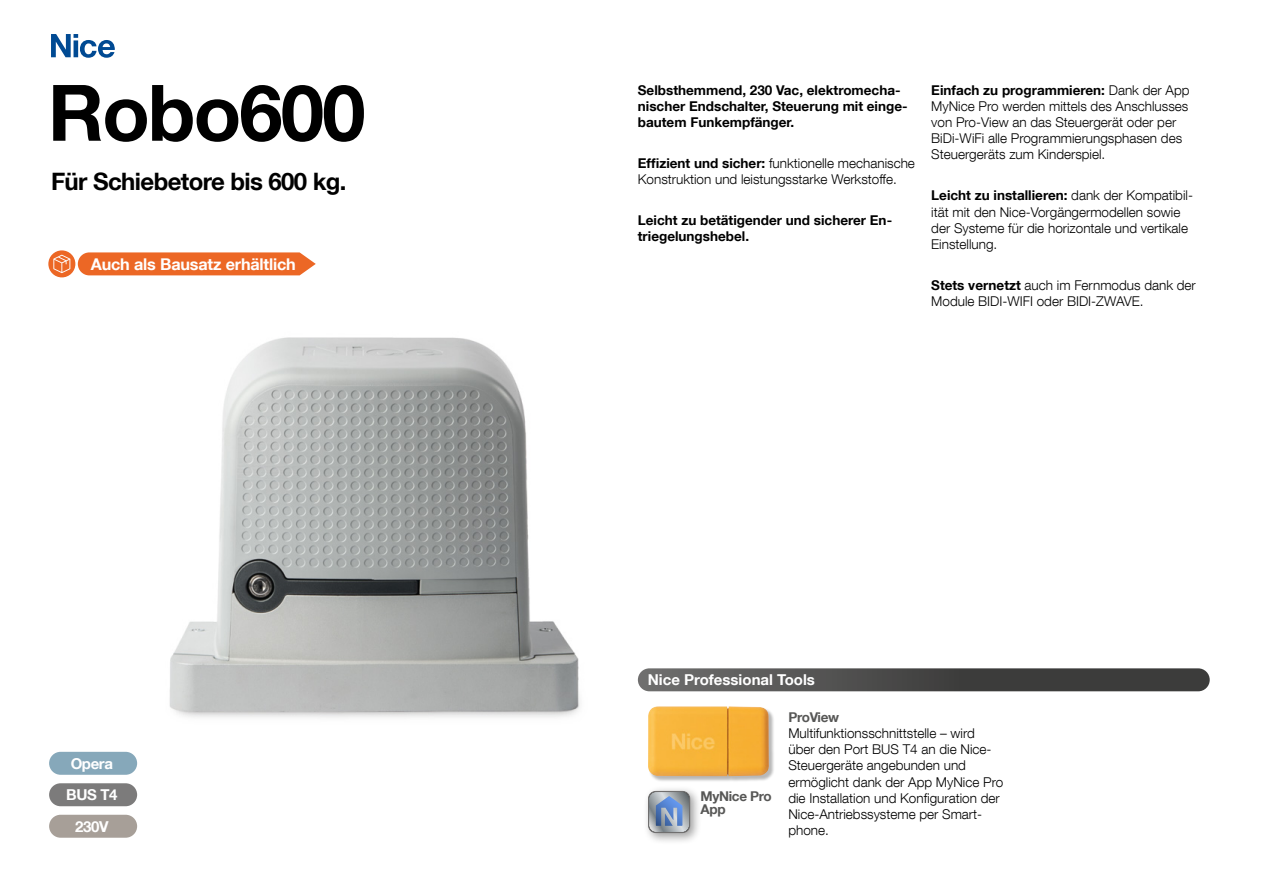
<style>
.page{position:relative;width:1263px;height:893px;background:#fff}
.page>*{position:absolute;margin:0;border:0;box-sizing:border-box;transform-origin:0 0}
.t1{font:700 78px "Helvetica Neue LT Com";letter-spacing:-.025em;color:#000}
.t2{font:700 24px "Helvetica Neue LT Com";letter-spacing:-.025em;color:#000}
.t3{font:700 16.2px "Helvetica Neue LT Com";letter-spacing:-.01em;color:#fff}
.t4{font:700 15px "Helvetica Neue LT Com";color:#fff}
.t5{font:300 13.5px/16.2px "Helvetica Neue LT Com";color:#000}
.t6{font:700 13.5px/16.2px "Helvetica Neue LT Com";color:#000}
.t7{font:700 13.5px/13.5px "Helvetica Neue LT Com";letter-spacing:-.025em;color:#575756}
.s1{font-weight:700}
.s2{font-weight:700;color:#575756}
</style>
<div class="page">
<svg style="left:51px;top:34px;width:64px;height:24px"></svg>
<img style="left:169px;top:337px;width:411px;height:381px">
<div style="left:49px;top:752px;width:88px;height:23px;background:#86a8ba;border-radius:11px"></div>
<div style="left:49px;top:783px;width:88px;height:23px;background:#7c7b7b;border-radius:11px"></div>
<div style="left:49px;top:815px;width:88px;height:23px;background:#a79f98;border-radius:11px"></div>
<div style="left:642px;top:785px;width:60px;height:59px;background:#000;opacity:.37"></div>
<svg style="left:649px;top:791px;width:41px;height:41px"></svg>
<div style="left:648px;top:791px;width:42px;height:42px;border:1px solid #706f6f;border-radius:7px"></div>
<div style="left:649px;top:707px;width:126px;height:75px;background:#000;opacity:.28"></div>
<img style="left:648px;top:706px;width:121px;height:70px">
<svg style="left:78px;top:252px;width:238px;height:23px;background:#ed7032"></svg>
<svg style="left:48px;top:250px;width:27px;height:27px"></svg>
<svg style="left:53px;top:255px;width:17px;height:18px"></svg>
<div style="left:638px;top:668px;width:572px;height:23px;background:linear-gradient(to right,#676766,#30302f);border-radius:11px"></div>
<p class="t1" style="left:48px;top:64px;width:319px">Robo600</p>
<p class="t2" style="left:51px;top:167px;width:297px">Für Schiebetore bis 600 kg.</p>
<p class="t3" style="left:91px;top:254px;width:207px">Auch als Bausatz erhältlich</p>
<p class="t4" style="left:71px;top:754px;width:44px">Opera</p>
<p class="t4" style="left:66px;top:785px;width:53px">BUS T4</p>
<p class="t4" style="left:75px;top:817px;width:35px">230V</p>
<p class="t6" style="left:638px;top:81px;width:271px">Selbsthemmend, 230 Vac, elektromecha&shy;nischer Endschalter, Steuerung mit einge&shy;bautem Funkempfänger.</p>
<p class="t5" style="left:638px;top:155px;width:279px"><span class="s1">Effizient und sicher:</span> funktionelle mechanische<br>Konstruktion und leistungsstarke Werkstoffe.</p>
<p class="t6" style="left:638px;top:212px;width:256px">Leicht zu betätigender und sicherer En&shy;triegelungshebel.</p>
<p class="t5" style="left:931px;top:81px;width:260px"><span class="s1">Einfach zu programmieren:</span> Dank der App MyNice Pro werden mittels des Anschlusses von Pro-View an das Steuergerät oder per BiDi-WiFi alle Programmierungsphasen des Steuergeräts zum Kinderspiel.</p>
<p class="t5" style="left:931px;top:187px;width:263px"><span class="s1">Leicht zu installieren:</span> dank der Kompatibil&shy;ität mit den Nice-Vorgängermodellen sowie der Systeme für die horizontale und vertikale Einstellung.</p>
<p class="t5" style="left:931px;top:277px;width:266px"><span class="s1">Stets vernetzt</span> auch im Fernmodus dank der<br>Module BIDI-WIFI oder BIDI-ZWAVE.</p>
<p class="t4" style="left:648px;top:670px;width:169px">Nice Professional Tools</p>
<p class="t5" style="left:788px;top:709px;width:216px"><span class="s2">ProView<br></span>Multifunktionsschnittstelle – wird über den Port BUS T4 an die Nice-<br>Steuergeräte angebunden und ermöglicht dank der App MyNice Pro die Installation und Konfiguration der<br>Nice-Antriebssysteme per Smart&shy;phone.</p>
<p class="t7" style="left:700px;top:789px;width:73px">MyNice Pro<br>App</p>
</div>
